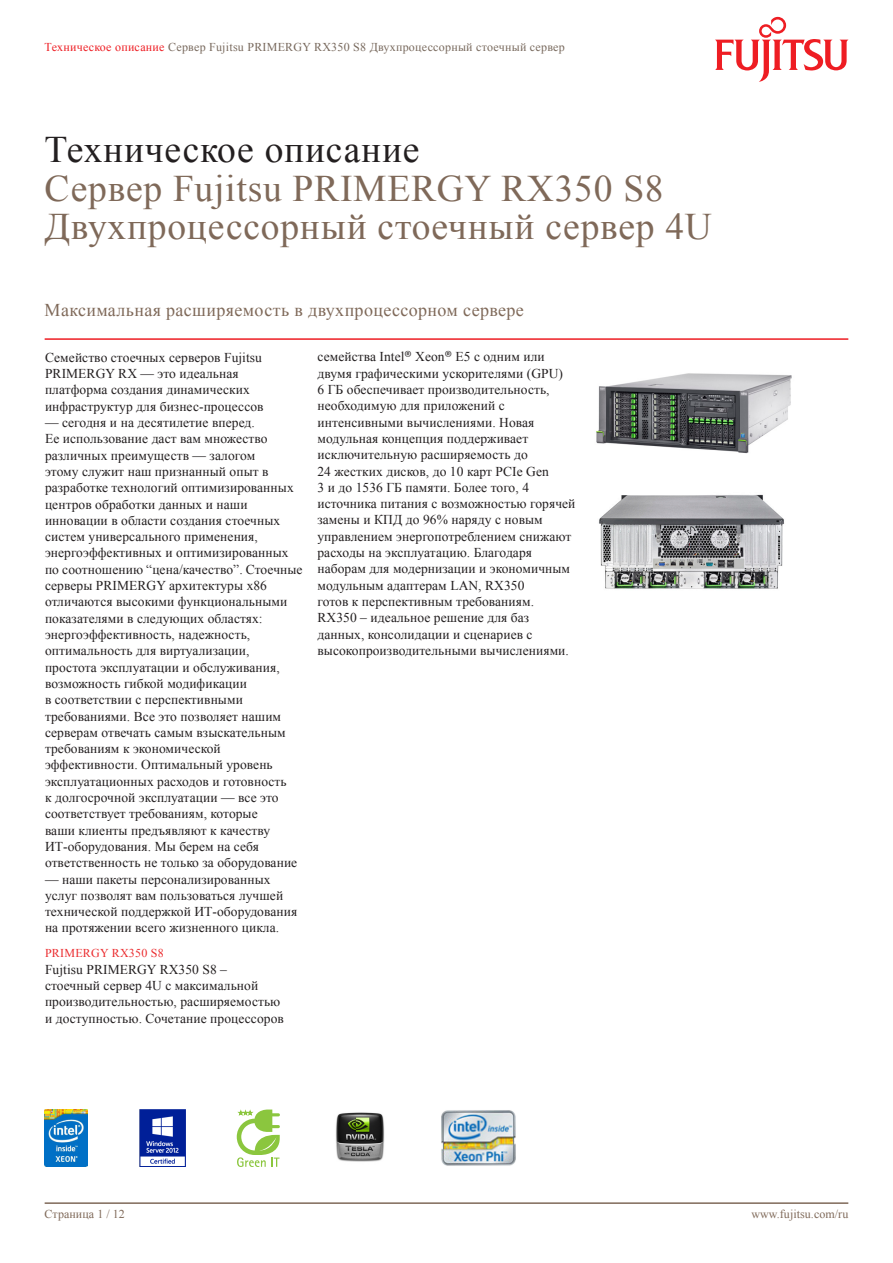
<style>
.page{position:relative;width:893px;height:1263px;background:#fff}
.page>*{position:absolute;margin:0;border:0;box-sizing:border-box;transform-origin:0 0}
.Product_Title_Name{font:37.5px/38.7px "Times New Roman";letter-spacing:.02em;color:#7f6959}
.Document_Title{font:37.5px "Times New Roman";letter-spacing:.02em;color:#231f20}
.Product_Subtitle{font:18px "Times New Roman";letter-spacing:.02em;color:#7f6959}
.BoMBody1stpage{font:13.5px/16.4px "Times New Roman";letter-spacing:.005em;color:#231f20}
.RunningHeader{font:12px "Times New Roman";letter-spacing:.02em;color:#78695d}
.RunningFooter_R{font:12px "Times New Roman";letter-spacing:.005em;color:#7f6959}
.BoMHeading1stpage{font:12px "Times New Roman";letter-spacing:.02em;color:#eb2c2f}
.RunningFooter_L{font:12px "Times New Roman";letter-spacing:.005em;color:#7f6959}
.s1{color:#ee1d23}
.s2{font-family:"Fujitsu Sans";font-weight:300}
</style>
<div class="page">
<hr style="left:45px;top:1202px;width:803px;height:2px;background:#7f6959">
<hr style="left:45px;top:338px;width:803px;height:2px;background:#ee1d23">
<svg style="left:715px;top:17px;width:133px;height:65px"></svg>
<img style="left:596px;top:373px;width:196px;height:81px">
<img style="left:599px;top:494px;width:185px;height:95px">
<img style="left:45px;top:1109px;width:43px;height:58px">
<img style="left:139px;top:1109px;width:46px;height:58px">
<svg style="left:237px;top:1109px;width:43px;height:58px"></svg>
<img style="left:335px;top:1112px;width:50px;height:50px">
<img style="left:441px;top:1110px;width:75px;height:56px">
<p class="RunningHeader" style="left:45px;top:39px;width:522px"><span class="s1">Техническое описание</span> Сервер Fujitsu PRIMERGY RX350 S8 Двухпроцессорный стоечный сервер</p>
<p class="Document_Title" style="left:45px;top:124px;width:376px">Техническое описание</p>
<p class="Product_Title_Name" style="left:45px;top:168px;width:669px">Сервер Fujitsu PRIMERGY RX350 S8<br>Двухпроцессорный стоечный сервер 4U</p>
<p class="Product_Subtitle" style="left:45px;top:297px;width:481px">Максимальная расширяемость в двухпроцессорном сервере</p>
<p class="BoMBody1stpage" style="left:45px;top:349px;width:220px">Семейство стоечных серверов Fujitsu PRIMERGY RX — это идеальная платформа создания динамических инфраструктур для бизнес-процессов</p>
<p class="BoMBody1stpage" style="left:45px;top:414px;width:259px">— сегодня и на десятилетие вперед.<br>Ее использование даст вам множество различных преимуществ — залогом<br>этому служит наш признанный опыт в разработке технологий оптимизированных центров обработки данных и наши инновации в области создания стоечных систем универсального применения, энергоэффективных и оптимизированных по соотношению “цена/качество”. Стоечные серверы PRIMERGY архитектуры x86 отличаются высокими функциональными показателями в следующих областях: энергоэффективность, надежность, оптимальность для виртуализации, простота эксплуатации и обслуживания, возможность гибкой модификации<br>в соответствии с перспективными требованиями. Все это позволяет нашим серверам отвечать самым взыскательным требованиям к экономической эффективности. Оптимальный уровень эксплуатационных расходов и готовность<br>к долгосрочной эксплуатации — все это соответствует требованиям, которые<br>ваши клиенты предъявляют к качеству ИТ-оборудования. Мы берем на себя ответственность не только за оборудование</p>
<p class="BoMBody1stpage" style="left:45px;top:871px;width:254px">— наши пакеты персонализированных услуг позволят вам пользоваться лучшей технической поддержкой ИТ-оборудования на протяжении всего жизненного цикла.</p>
<p class="BoMHeading1stpage" style="left:45px;top:945px;width:120px">PRIMERGY RX350 S8</p>
<p class="BoMBody1stpage" style="left:45px;top:961px;width:240px">Fujtisu PRIMERGY RX350 S8 – стоечный сервер 4U с максимальной производительностью, расширяемостью и доступностью. Сочетание процессоров</p>
<p class="BoMBody1stpage" style="left:317px;top:348px;width:259px">семейства Intel<span class="s2">®</span> Xeon<span class="s2">®</span> E5 с одним или двумя графическими ускорителями (GPU)<br>6 ГБ обеспечивает производительность, необходимую для приложений с интенсивными вычислениями. Новая модульная концепция поддерживает исключительную расширяемость до<br>24 жестких дисков, до 10 карт PCIe Gen<br>3 и до 1536 ГБ памяти. Более того, 4 источника питания с возможностью горячей замены и КПД до 96% наряду с новым управлением энергопотреблением снижают расходы на эксплуатацию. Благодаря наборам для модернизации и экономичным модульным адаптерам LAN, RX350<br>готов к перспективным требованиям.<br>RX350 – идеальное решение для баз данных, консолидации и сценариев с высокопроизводительными вычислениями.</p>
<p class="RunningFooter_L" style="left:45px;top:1206px;width:82px">Страница 1 / 12</p>
<p class="RunningFooter_R" style="left:751px;top:1206px;width:98px">www.fujitsu.com/ru</p>
</div>
